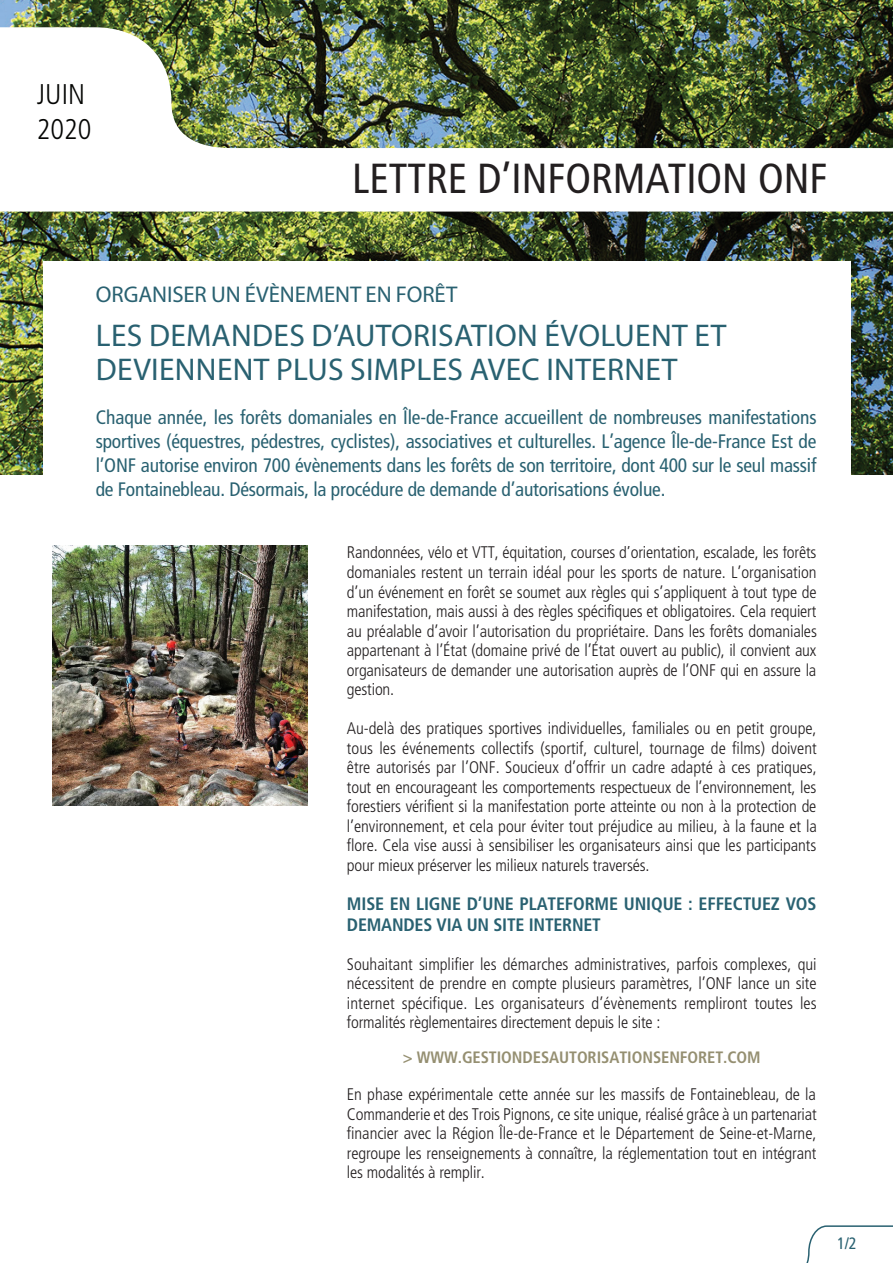
<style>
.page{position:relative;width:893px;height:1263px;background:#fff}
.page>*{position:absolute;margin:0;border:0;box-sizing:border-box;transform-origin:0 0}
.t1{font:condensed 42px "Frutiger LT Std";color:#231f20}
.t2{font:31.5px/34.5px "Myriad Pro";letter-spacing:.01em;color:#296171}
.t3{font:300 condensed 28.5px/34.5px "Frutiger LT Std";color:#040503}
.t4{font:22.8px "Myriad Pro";letter-spacing:-.005em;color:#296171}
.t5{font:condensed 19.5px/24px "Frutiger LT Std";letter-spacing:-.005em;color:#296171;text-align:justify}
.t6{font:700 condensed 18px/21px "Frutiger LT Std";letter-spacing:-.005em;color:#296171}
.t7{font:300 condensed 16.8px/19.5px "Frutiger LT Std";letter-spacing:-.01em;color:#231f20;text-align:justify}
.t8{font:700 condensed 16.5px "Frutiger LT Std";letter-spacing:-.005em;color:#958f71}
.t9{font:condensed 16.5px "Frutiger LT Std";color:#296171}
</style>
<div class="page">
<img style="left:0;top:0;width:893px;height:474px">
<div style="left:43px;top:261px;width:807px;height:285px;background:#fff"></div>
<img style="left:0;top:27px;width:893px;height:185px">
<div style="left:13px;top:34px;width:151px;height:154px;background:#fff;border-radius:50%"></div>
<img style="left:53px;top:546px;width:254px;height:260px">
<svg style="left:806px;top:1225px;width:87px;height:38px"></svg>
<h3 class="t3" style="left:37px;top:78px;width:56px">Juin<br>2020</h3>
<h1 class="t1" style="left:352px;top:154px;width:429px">lettre d’information ONF</h1>
<h3 class="t4" style="left:96px;top:280px;width:363px">ORGANISER UN éVèNEMENT EN FORÊT</h3>
<h2 class="t2" style="left:96px;top:317px;width:632px">LES DEMANDES D’AUTORISATION éVOLUENT ET<br>DEVIENNENT PLUS SIMPLES AVEC INTERNET</h2>
<p class="t5" style="left:96px;top:405px;width:722px">Chaque année, les forêts domaniales en Île-de-France accueillent de nombreuses manifestations sportives (équestres, pédestres, cyclistes), associatives et culturelles. L’agence Île-de-France Est de l’ONF</p>
<p class="t5" style="left:96px;top:453px;width:722px;text-indent:45px">autorise environ 700 évènements dans les forêts de son territoire, dont 400 sur le seul massif de Fontainebleau. Désormais, la procédure de demande d’autorisations évolue.</p>
<p class="t7" style="left:347px;top:543px;width:471px">Randonnées, vélo et VTT, équitation, courses d’orientation, escalade, les forêts domaniales restent un terrain idéal pour les sports de nature. L’organisation d’un événement en forêt se soumet aux règles qui s’appliquent à tout type de manifestation, mais aussi à des règles spécifiques et obligatoires. Cela requiert au préalable d’avoir l’autorisation du propriétaire. Dans les forêts domaniales appartenant à l’état (domaine privé de l’état ouvert au public), il convient aux organisateurs de demander une autorisation auprès de l’ONF qui en assure la gestion.</p>
<p class="t7" style="left:347px;top:719px;width:471px">Au-delà des pratiques sportives individuelles, familiales ou en petit groupe, tous les événements collectifs (sportif, culturel, tournage de films) doivent être autorisés par l’ONF. Soucieux d’offrir un cadre adapté à ces pratiques, tout en encourageant les comportements respectueux de l’environnement, les forestiers vérifient si la manifestation porte atteinte ou non à la protection de l’environnement, et cela pour éviter tout préjudice au milieu, à la faune et la flore. Cela vise aussi à sensibiliser les organisateurs ainsi que les participants pour mieux préserver les milieux naturels traversés.</p>
<p class="t6" style="left:347px;top:893px;width:471px">MISE EN LIGNE D’UNE PLATEFORME UNIQUE : EFFECTUEZ VOS<br>DEMANDES VIA UN SITE INTERNET</p>
<p class="t7" style="left:347px;top:954px;width:471px">Souhaitant simplifier les démarches administratives, parfois complexes, qui nécessitent de prendre en compte plusieurs paramètres, l’ONF lance un site internet spécifique. Les organisateurs d’évènements rempliront toutes les formalités règlementaires directement depuis le site :</p>
<p class="t8" style="left:403px;top:1047px;width:359px">&gt; WWW.GESTIONDESAUTORISATIONSENFORET.COM</p>
<p class="t7" style="left:347px;top:1085px;width:471px">En phase expérimentale cette année sur les massifs de Fontainebleau, de la Commanderie et des Trois Pignons, ce site unique, réalisé grâce à un partenariat financier avec la Région Île-de-France et le Département de Seine-et-Marne, regroupe les renseignements à connaître, la réglementation tout en intégrant les modalités à remplir.</p>
<p class="t9" style="left:837px;top:1234px;width:21px">1/2</p>
</div>
